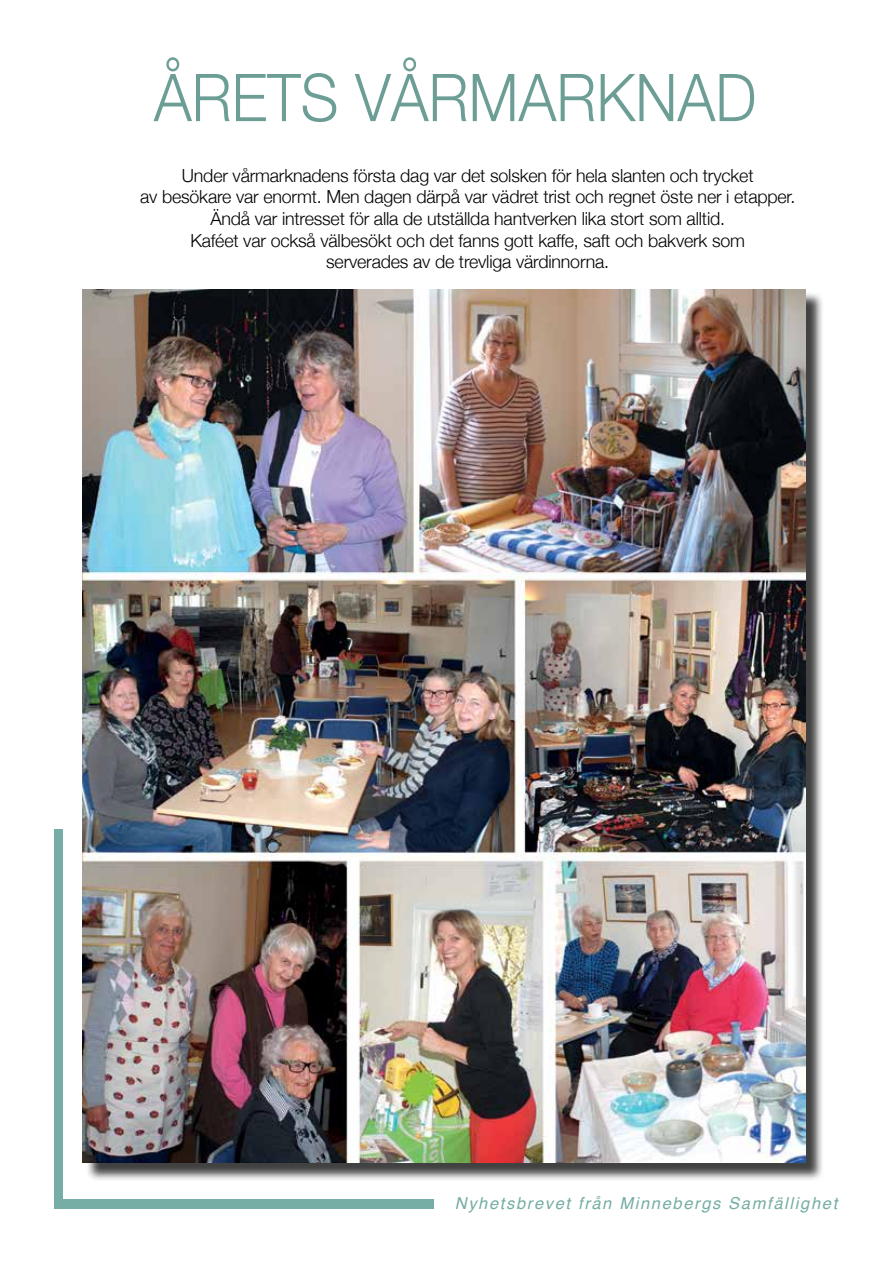
<style>
.page{position:relative;width:893px;height:1263px;background:#fff}
.page>*{position:absolute;margin:0;border:0;box-sizing:border-box;transform-origin:0 0}
.t1{font:300 66px "Helvetica Neue";color:#6c9e96;scale:.91 1}
.t2{font:300 18px/21.6px "Helvetica Neue";letter-spacing:-.01em;color:#000;text-align:center}
.t3{font:italic 16.5px "Helvetica";letter-spacing:.1em;color:#76ada4}
</style>
<div class="page">
<div style="left:54px;top:830px;width:9px;height:379px;background:#76ada4"></div>
<div style="left:54px;top:1199px;width:379px;height:10px;background:#76ada4"></div>
<div style="left:85px;top:291px;width:739px;height:890px;background:#000;opacity:.75"></div>
<img style="left:83px;top:289px;width:723px;height:874px">
<h1 class="t1" style="left:154px;top:44px;width:664px">ÅRETS VÅRMARKNAD</h1>
<p class="t2" style="left:140px;top:164px;width:657px">Under vårmarknadens första dag var det solsken för hela slanten och trycket<br>av besökare var enormt. Men dagen därpå var vädret trist och regnet öste ner i etapper.<br>Ändå var intresset för alla de utställda hantverken lika stort som alltid.<br>Kaféet var också välbesökt och det fanns gott kaffe, saft och bakverk som<br>serverades av de trevliga värdinnorna.</p>
<p class="t3" style="left:455px;top:1190px;width:384px">Nyhetsbrevet från Minnebergs Samfällighet</p>
</div>
